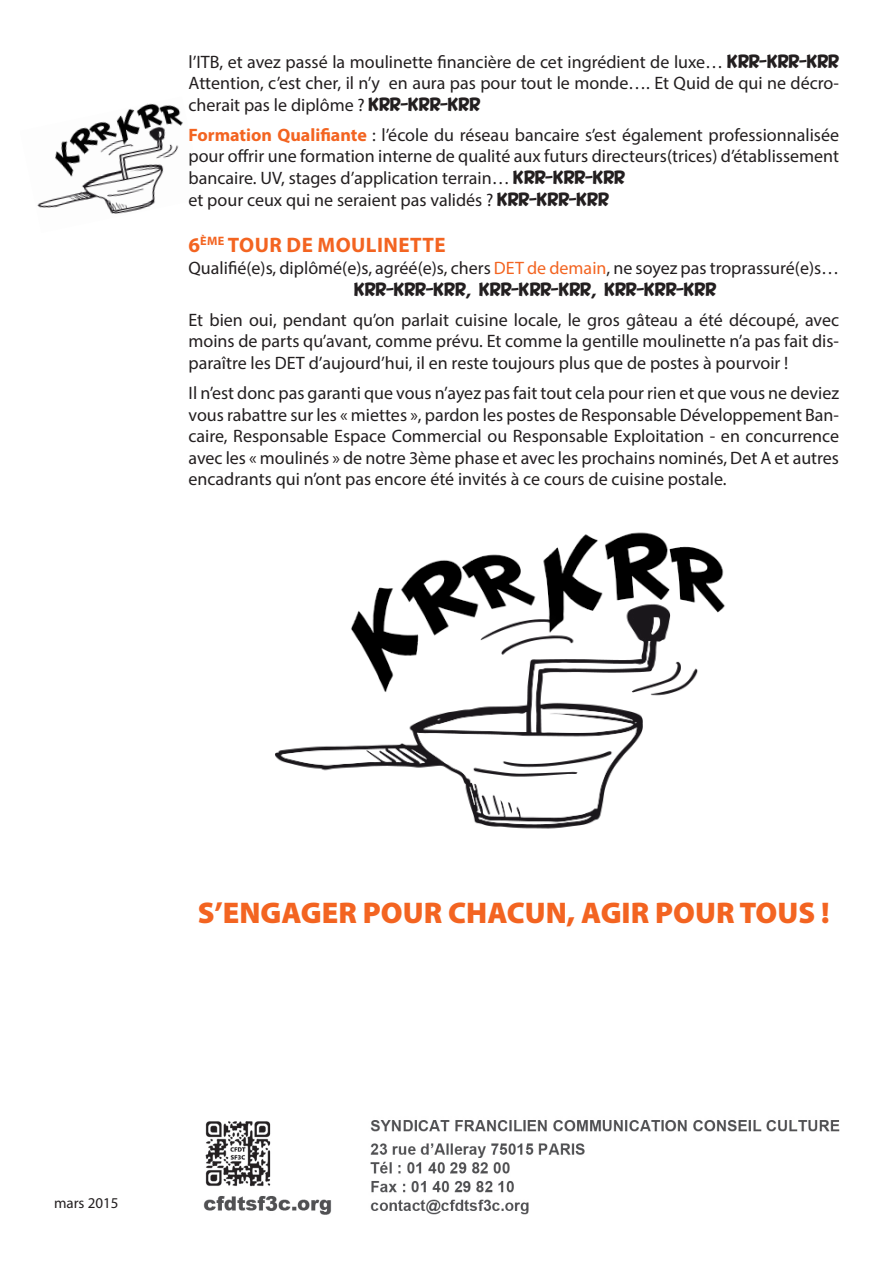
<style>
.page{position:relative;width:893px;height:1263px;background:#fff}
.page>*{position:absolute;margin:0;border:0;box-sizing:border-box;transform-origin:0 0}
.t1{font:900 30px "Myriad Pro";color:#f36421}
.t2{font:700 21px "Myriad Pro";letter-spacing:.02em;color:#f36421}
.t3{font:18px/21.6px "Myriad Pro";color:#231f20;text-align:justify}
.t4{font:15px "BD Cartoon Shout";color:#231f20}
.t5{font:15px "Myriad Pro";color:#231f20}
.s1{font-family:"BD Cartoon Shout";font-size:15px}
.s2{font-weight:700;color:#f36421}
.s3{color:#f36421}
</style>
<div class="page">
<img style="left:37px;top:103px;width:146px;height:111px">
<img style="left:275px;top:532px;width:450px;height:297px">
<img style="left:203px;top:1120px;width:636px;height:95px">
<p class="t3" style="left:189px;top:50px;width:652px">l’ITB, et avez passé la moulinette financière de cet ingrédient de luxe… <span class="s1">KRR-KRR-KRR </span>Attention, c’est cher, il n’y en aura pas pour tout le monde…. Et Quid de qui ne décro&shy;cherait pas le diplôme ? <span class="s1">KRR-KRR-KRR</span></p>
<p class="t3" style="left:189px;top:124px;width:652px"><span class="s2">Formation Qualifiante</span> : l’école du réseau bancaire s’est également professionnalisée pour offrir une formation interne de qualité aux futurs directeurs(trices) d’établissement bancaire. UV, stages d’application terrain… <span class="s1">KRR-KRR-KRR…</span></p>
<p class="t3" style="left:189px;top:188px;width:422px">et pour ceux qui ne seraient pas validés ? <span class="s1">KRR-KRR-KRR</span></p>
<p class="t2" style="left:189px;top:232px;width:259px">6<sup>ÈME</sup> TOUR DE MOULINETTE</p>
<p class="t3" style="left:189px;top:257px;width:652px">Qualifié(e)s, diplômé(e)s, agréé(e)s, chers <span class="s3">DET de demain</span>, ne soyez pas troprassuré(e)s…</p>
<p class="t4" style="left:354px;top:281px;width:363px">KRR-KRR-KRR, KRR-KRR-KRR, KRR-KRR-KRR</p>
<p class="t3" style="left:189px;top:309px;width:652px">Et bien oui, pendant qu’on parlait cuisine locale, le gros gâteau a été découpé, avec moins de parts qu’avant, comme prévu. Et comme la gentille moulinette n’a pas fait dis&shy;paraître les DET d’aujourd’hui, il en reste toujours plus que de postes à pourvoir !</p>
<p class="t3" style="left:189px;top:382px;width:652px">Il n’est donc pas garanti que vous n’ayez pas fait tout cela pour rien et que vous ne deviez vous rabattre sur les « miettes », pardon les postes de Responsable Développement Ban&shy;caire, Responsable Espace Commercial ou Responsable Exploitation - en concurrence avec les « moulinés » de notre 3ème phase et avec les prochains nominés, Det A et autres encadrants qui n’ont pas encore été invités à ce cours de cuisine postale.</p>
<p class="t1" style="left:198px;top:892px;width:633px">S’ENGAGER POUR CHACUN, AGIR POUR TOUS !</p>
<p class="t5" style="left:54px;top:1194px;width:66px">mars 2015</p>
</div>
